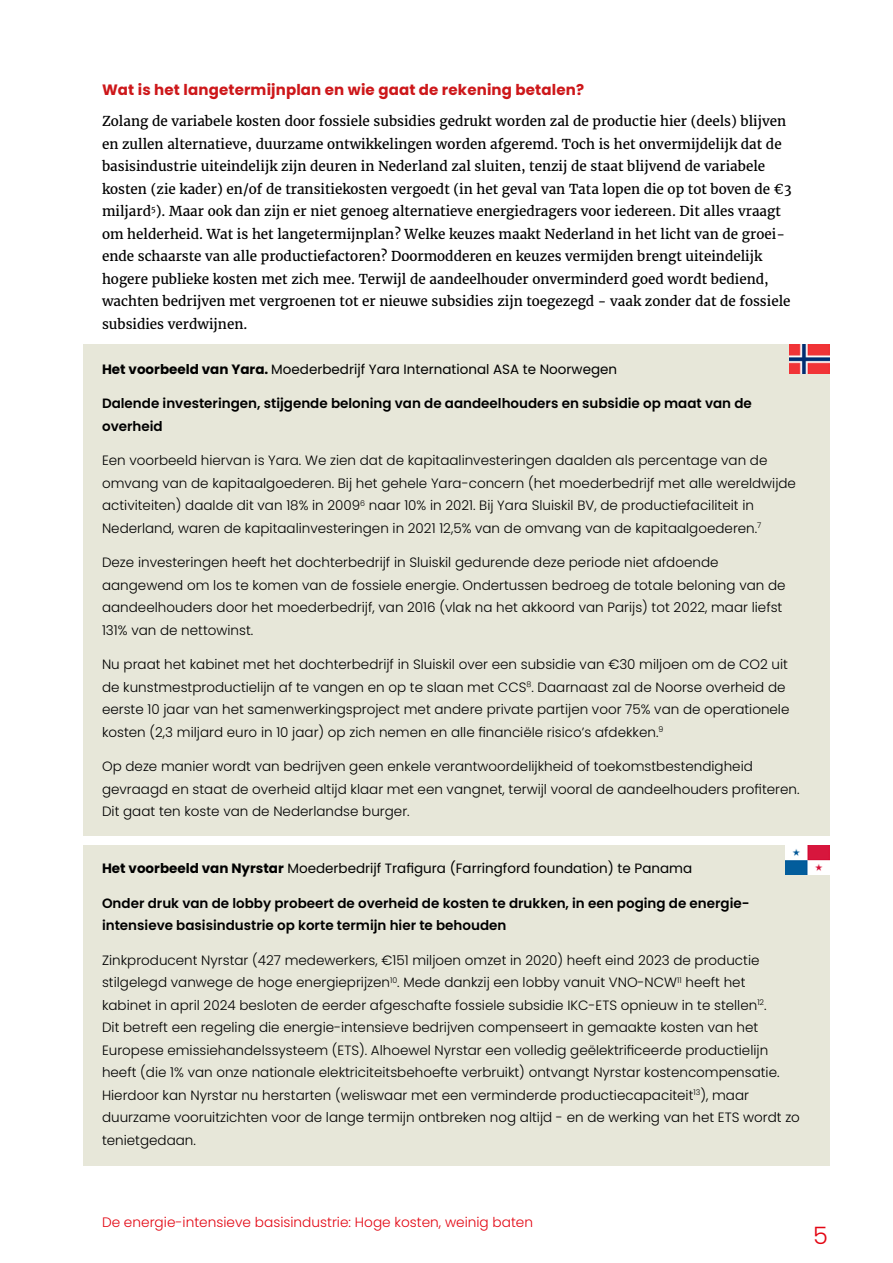
<style>
.page{position:relative;width:893px;height:1263px;background:#fff}
.page>*{position:absolute;margin:0;border:0;box-sizing:border-box;transform-origin:0 0}
.t1{font:300 24px "Poppins";color:#e30613}
.t2{font:700 15px "Poppins";letter-spacing:.01em;color:#cd171a}
.t3{font:300 13.65px "Poppins";color:#e30613}
.t4{font:300 13.5px/22.5px "Poppins";color:#000}
.t5{font:13.5px/22.5px "Merriweather";color:#000}
.t6{font:600 13.5px/22.5px "Poppins";color:#000}
.t7{font:13.5px "Poppins";color:#000}
.s1{font-weight:700}
</style>
<div class="page">
<div style="left:83px;top:344px;width:746px;height:492px;background:#e7e7d9"></div>
<div style="left:83px;top:845px;width:746px;height:320px;background:#e7e7d9"></div>
<img style="left:789px;top:344px;width:40px;height:29px">
<img style="left:785px;top:845px;width:45px;height:29px">
<p class="t2" style="left:102px;top:81px;width:484px">Wat is het langetermijnplan en wie gaat de rekening betalen?</p>
<p class="t5" style="left:102px;top:110px;width:691px">Zolang de variabele kosten door fossiele subsidies gedrukt worden zal de productie hier (deels) blijven en zullen alternatieve, duurzame ontwikkelingen worden afgeremd. Toch is het onvermijdelijk dat de basisindustrie uiteindelijk zijn deuren in Nederland zal sluiten, tenzij de staat blijvend de variabele kosten (zie kader) en/of de transitiekosten vergoedt (in het geval van Tata lopen die op tot boven de €3 miljard<sup>5</sup>). Maar ook dan zijn er niet genoeg alternatieve energiedragers voor iedereen. Dit alles vraagt om helderheid. Wat is het langetermijnplan? Welke keuzes maakt Nederland in het licht van de groei&shy;ende schaarste van alle productiefactoren? Doormodderen en keuzes vermijden brengt uiteindelijk hogere publieke kosten met zich mee. Terwijl de aandeelhouder onverminderd goed wordt bediend, wachten bedrijven met vergroenen tot er nieuwe subsidies zijn toegezegd - vaak zonder dat de fossiele subsidies verdwijnen.</p>
<p class="t7" style="left:102px;top:361px;width:517px"><span class="s1">Het voorbeeld van Yara.</span> Moederbedrijf Yara International ASA te Noorwegen</p>
<p class="t6" style="left:102px;top:392px;width:651px">Dalende investeringen, stijgende beloning van de aandeelhouders en subsidie op maat van de overheid</p>
<p class="t4" style="left:102px;top:449px;width:695px">Een voorbeeld hiervan is Yara. We zien dat de kapitaalinvesteringen daalden als percentage van de omvang van de kapitaalgoederen. Bij het gehele Yara-concern (het moederbedrijf met alle wereldwijde activiteiten) daalde dit van 18% in 2009<sup>6</sup> naar 10% in 2021. Bij Yara Sluiskil BV, de productiefaciliteit in Nederland, waren de kapitaalinvesteringen in 2021 12,5% van de omvang van de kapitaalgoederen.<sup>7</sup></p>
<p class="t4" style="left:102px;top:551px;width:685px">Deze investeringen heeft het dochterbedrijf in Sluiskil gedurende deze periode niet afdoende aangewend om los te komen van de fossiele energie. Ondertussen bedroeg de totale beloning van de aandeelhouders door het moederbedrijf, van 2016 (vlak na het akkoord van Parijs) tot 2022, maar liefst 131% van de nettowinst.</p>
<p class="t4" style="left:102px;top:653px;width:689px">Nu praat het kabinet met het dochterbedrijf in Sluiskil over een subsidie van €30 miljoen om de CO2 uit de kunstmestproductielijn af te vangen en op te slaan met CCS<sup>8</sup>. Daarnaast zal de Noorse overheid de eerste 10 jaar van het samenwerkingsproject met andere private partijen voor 75% van de operationele kosten (2,3 miljard euro in 10 jaar) op zich nemen en alle financiële risico’s afdekken.<sup>9</sup></p>
<p class="t4" style="left:102px;top:755px;width:699px">Op deze manier wordt van bedrijven geen enkele verantwoordelijkheid of toekomstbestendigheid gevraagd en staat de overheid altijd klaar met een vangnet, terwijl vooral de aandeelhouders profiteren.<br>Dit gaat ten koste van de Nederlandse burger.</p>
<p class="t7" style="left:102px;top:861px;width:592px"><span class="s1">Het voorbeeld van Nyrstar</span> Moederbedrijf Trafigura (Farringford foundation) te Panama</p>
<p class="t6" style="left:102px;top:892px;width:649px">Onder druk van de lobby probeert de overheid de kosten te drukken, in een poging de energie&shy;intensieve basisindustrie op korte termijn hier te behouden</p>
<p class="t4" style="left:102px;top:949px;width:699px">Zinkproducent Nyrstar (427 medewerkers, €151 miljoen omzet in 2020) heeft eind 2023 de productie stilgelegd vanwege de hoge energieprijzen<sup>10</sup>. Mede dankzij een lobby vanuit VNO-NCW<sup>11</sup> heeft het<br>kabinet in april 2024 besloten de eerder afgeschafte fossiele subsidie IKC-ETS opnieuw in te stellen<sup>12</sup>.<br>Dit betreft een regeling die energie-intensieve bedrijven compenseert in gemaakte kosten van het Europese emissiehandelssysteem (ETS). Alhoewel Nyrstar een volledig geëlektrificeerde productielijn heeft (die 1% van onze nationale elektriciteitsbehoefte verbruikt) ontvangt Nyrstar kostencompensatie.<br>Hierdoor kan Nyrstar nu herstarten (weliswaar met een verminderde productiecapaciteit<sup>13</sup>), maar duurzame vooruitzichten voor de lange termijn ontbreken nog altijd - en de werking van het ETS wordt zo tenietgedaan.</p>
<p class="t3" style="left:102px;top:1214px;width:433px">De energie-intensieve basisindustrie: Hoge kosten, weinig baten</p>
<h1 class="t1" style="left:813px;top:1221px;width:16px">5</h1>
</div>
